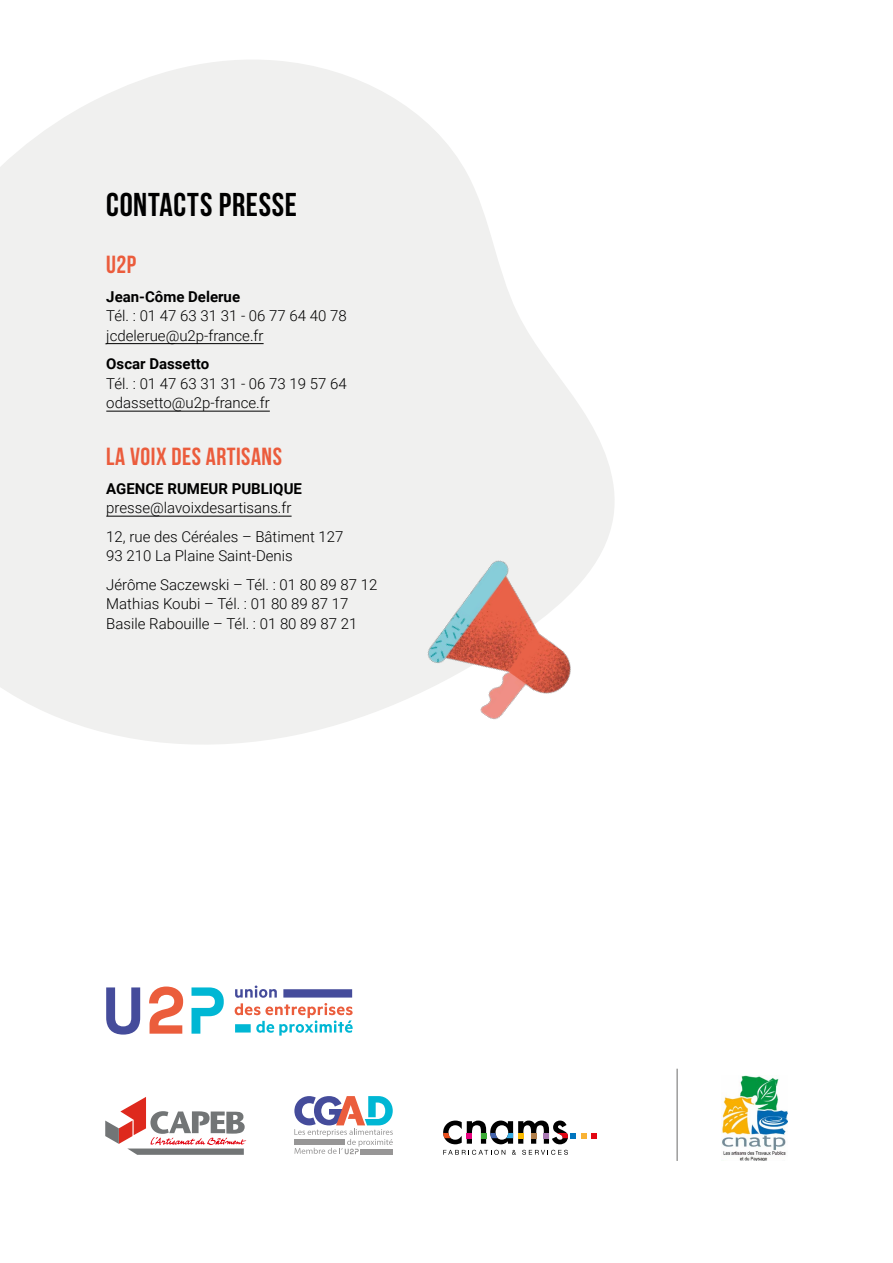
<style>
.page{position:relative;width:893px;height:1263px;background:#fff}
.page>*{position:absolute;margin:0;border:0;box-sizing:border-box;transform-origin:0 0}
.t1{font:700 33px "Bebas Neue";letter-spacing:.02em;color:#000}
.t2{font:700 24.75px "Bebas Neue";letter-spacing:.02em;color:#eb5c3c}
.t3{font:300 15px/19.5px "Roboto";color:#000}
.t4{font:700 15px "Roboto";color:#000}
</style>
<div class="page">
<svg style="left:0;top:60px;width:614px;height:685px;fill:#f0f0ef"></svg>
<hr style="left:106px;top:343px;width:158px;height:1px;background:#000">
<hr style="left:106px;top:411px;width:164px;height:1px;background:#000">
<hr style="left:106px;top:516px;width:186px;height:1px;background:#000">
<img style="left:721px;top:1075px;width:67px;height:86px">
<svg style="left:294px;top:1096px;width:99px;height:58px"></svg>
<div style="left:294px;top:1139px;width:51px;height:6px;background:#979696"></div>
<div style="left:361px;top:1149px;width:32px;height:6px;background:#979696"></div>
<svg style="left:149px;top:986px;width:34px;height:48px"></svg>
<svg style="left:106px;top:987px;width:34px;height:47px"></svg>
<svg style="left:191px;top:987px;width:33px;height:47px"></svg>
<svg style="left:235px;top:985px;width:118px;height:50px"></svg>
<svg style="left:105px;top:1097px;width:141px;height:58px"></svg>
<svg style="left:443px;top:1150px;width:62px;height:5px"></svg>
<svg style="left:512px;top:1150px;width:4px;height:5px"></svg>
<svg style="left:522px;top:1150px;width:46px;height:5px"></svg>
<svg style="left:443px;top:1120px;width:154px;height:24px"></svg>
<img style="left:368px;top:521px;width:246px;height:224px">
<hr style="left:676px;top:1069px;width:2px;height:92px;background:#9d9d9c">
<h1 class="t1" style="left:106px;top:187px;width:192px">CONTACTS PRESSE</h1>
<h2 class="t2" style="left:106px;top:251px;width:32px">U2P</h2>
<p class="t4" style="left:106px;top:286px;width:135px">Jean-Côme Delerue</p>
<p class="t3" style="left:106px;top:305px;width:242px">Tél. : 01 47 63 31 31 - 06 77 64 40 78 jcdelerue@u2p-france.fr</p>
<p class="t4" style="left:106px;top:353px;width:104px">Oscar Dassetto</p>
<p class="t3" style="left:106px;top:373px;width:242px">Tél. : 01 47 63 31 31 - 06 73 19 57 64 odassetto@u2p-france.fr</p>
<h2 class="t2" style="left:106px;top:443px;width:177px">LA VOIX DES ARTISANS</h2>
<p class="t4" style="left:106px;top:478px;width:197px">AGENCE RUMEUR PUBLIQUE</p>
<p class="t3" style="left:106px;top:493px;width:239px;line-height:28.5px">presse@lavoixdesartisans.fr<br>12, rue des Céréales – Bâtiment 127</p>
<p class="t3" style="left:106px;top:541px;width:273px;line-height:28.5px">93 210 La Plaine Saint-Denis<br>Jérôme Saczewski – Tél. : 01 80 89 87 12</p>
<p class="t3" style="left:106px;top:593px;width:253px">Mathias Koubi – Tél. : 01 80 89 87 17<br>Basile Rabouille – Tél. : 01 80 89 87 21</p>
</div>
